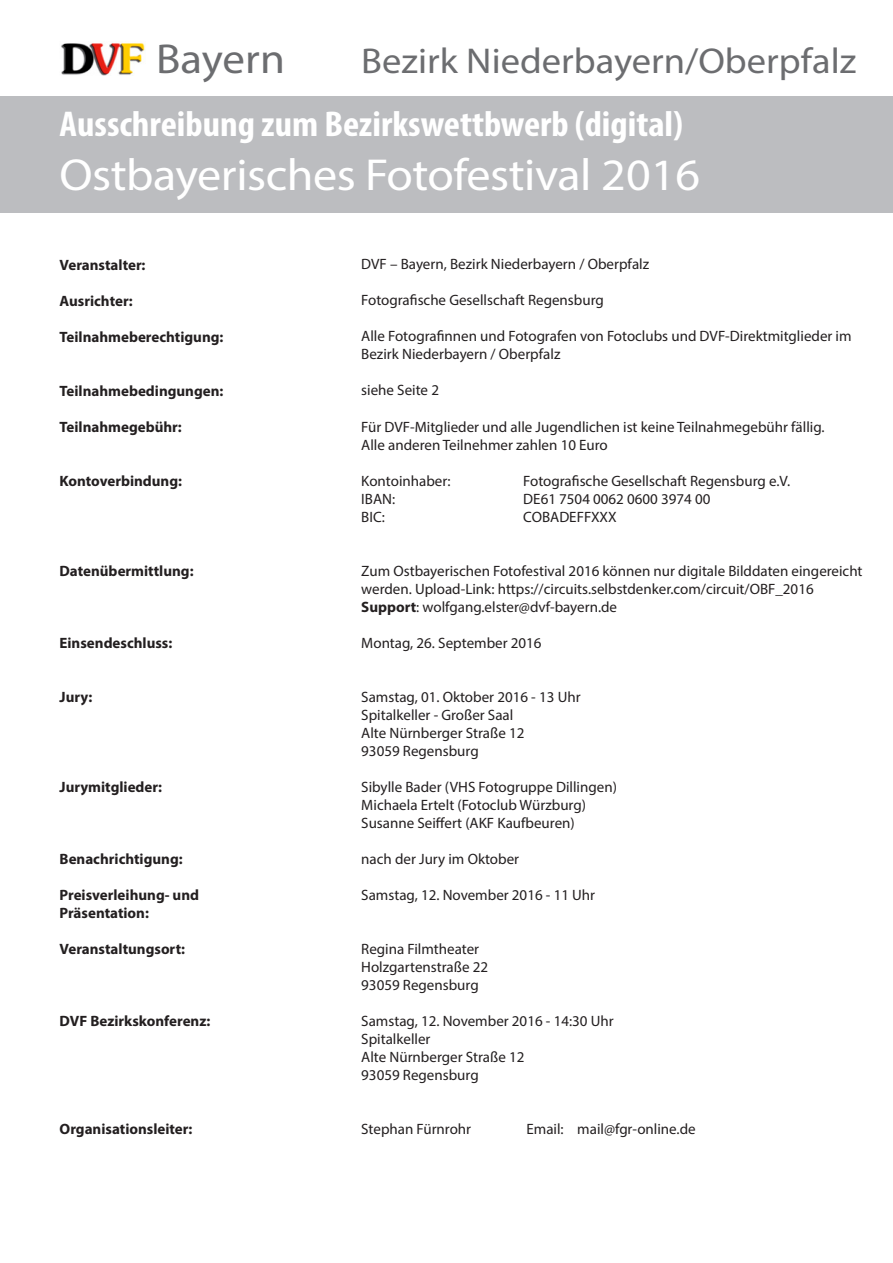
<style>
.page{position:relative;width:893px;height:1263px;background:#fff}
.page>*{position:absolute;margin:0;border:0;box-sizing:border-box;transform-origin:0 0}
.t1{font:45px "Myriad Pro";letter-spacing:-.01em;color:#fff;scale:1.07 1}
.t2{font:42px "Myriad Pro";color:#6c6d70;scale:1.07 1}
.t3{font:700 condensed 36px "Myriad Pro";color:#fff;scale:1.07 1}
.t4{font:36px "Myriad Pro";color:#6c6d70;scale:1.07 1}
.t5{font:15px/18px "Myriad Pro";color:#231f20}
.t6{font:700 15px/18px "Myriad Pro";color:#231f20}
.s1{font-weight:700}
</style>
<div class="page">
<div style="left:0;top:97px;width:893px;height:116px;background:#bcbdc0"></div>
<img style="left:61px;top:43px;width:84px;height:33px">
<h2 class="t2" style="left:156px;top:33px;width:122px">Bayern</h2>
<h3 class="t4" style="left:361px;top:39px;width:464px">Bezirk Niederbayern/Oberpfalz</h3>
<h3 class="t3" style="left:60px;top:102px;width:584px">Ausschreibung zum Bezirkswettbwerb (digital)</h3>
<h1 class="t1" style="left:60px;top:147px;width:600px">Ostbayerisches Fotofestival 2016</h1>
<p class="t6" style="left:60px;top:255px;width:88px">Veranstalter:</p>
<p class="t6" style="left:60px;top:291px;width:75px">Ausrichter:</p>
<p class="t6" style="left:60px;top:327px;width:165px">Teilnahmeberechtigung:</p>
<p class="t6" style="left:60px;top:381px;width:165px">Teilnahmebedingungen:</p>
<p class="t6" style="left:60px;top:417px;width:124px">Teilnahmegebühr:</p>
<p class="t6" style="left:60px;top:471px;width:124px">Kontoverbindung:</p>
<p class="t6" style="left:60px;top:561px;width:136px">Datenübermittlung:</p>
<p class="t6" style="left:60px;top:633px;width:114px">Einsendeschluss:</p>
<p class="t6" style="left:60px;top:687px;width:34px">Jury:</p>
<p class="t6" style="left:60px;top:777px;width:104px">Jurymitglieder:</p>
<p class="t6" style="left:60px;top:849px;width:125px">Benachrichtigung:</p>
<p class="t6" style="left:60px;top:885px;width:141px">Preisverleihung- und<br>Präsentation:</p>
<p class="t6" style="left:60px;top:939px;width:127px">Veranstaltungsort:</p>
<p class="t6" style="left:60px;top:1011px;width:152px">DVF Bezirkskonferenz:</p>
<p class="t6" style="left:60px;top:1119px;width:134px">Organisationsleiter:</p>
<p class="t5" style="left:361px;top:255px;width:289px">DVF – Bayern, Bezirk Niederbayern / Oberpfalz</p>
<p class="t5" style="left:361px;top:291px;width:244px">Fotografische Gesellschaft Regensburg</p>
<p class="t5" style="left:361px;top:327px;width:492px">Alle Fotografinnen und Fotografen von Fotoclubs und DVF-Direktmitglieder im<br>Bezirk Niederbayern / Oberpfalz</p>
<p class="t5" style="left:361px;top:381px;width:79px">siehe Seite 2</p>
<p class="t5" style="left:361px;top:417px;width:465px">Für DVF-Mitglieder und alle Jugendlichen ist keine Teilnahmegebühr fällig.<br>Alle anderen Teilnehmer zahlen 10 Euro</p>
<p class="t5" style="left:361px;top:471px;width:91px">Kontoinhaber:</p>
<p class="t5" style="left:523px;top:471px;width:268px">Fotografische Gesellschaft Regensburg e.V.</p>
<p class="t5" style="left:361px;top:489px;width:35px">IBAN:</p>
<p class="t5" style="left:523px;top:489px;width:189px">DE61 7504 0062 0600 3974 00</p>
<p class="t5" style="left:361px;top:507px;width:25px">BIC:</p>
<p class="t5" style="left:523px;top:507px;width:95px">COBADEFFXXX</p>
<p class="t5" style="left:361px;top:561px;width:503px">Zum Ostbayerischen Fotofestival 2016 können nur digitale Bilddaten eingereicht werden. Upload-Link: https://circuits.selbstdenker.com/circuit/OBF_2016<br><span class="s1">Support</span>: wolfgang.elster@dvf-bayern.de</p>
<p class="t5" style="left:361px;top:633px;width:182px">Montag, 26. September 2016</p>
<p class="t5" style="left:361px;top:687px;width:221px">Samstag, 01. Oktober 2016 - 13 Uhr<br>Spitalkeller - Großer Saal<br>Alte Nürnberger Straße 12<br>93059 Regensburg</p>
<p class="t5" style="left:361px;top:777px;width:257px">Sibylle Bader (VHS Fotogruppe Dillingen)<br>Michaela Ertelt (Fotoclub Würzburg)<br>Susanne Seiffert (AKF Kaufbeuren)</p>
<p class="t5" style="left:361px;top:849px;width:159px">nach der Jury im Oktober</p>
<p class="t5" style="left:361px;top:885px;width:235px">Samstag, 12. November 2016 - 11 Uhr</p>
<p class="t5" style="left:361px;top:939px;width:128px">Regina Filmtheater<br>Holzgartenstraße 22<br>93059 Regensburg</p>
<p class="t5" style="left:361px;top:1011px;width:254px">Samstag, 12. November 2016 - 14:30 Uhr<br>Spitalkeller<br>Alte Nürnberger Straße 12<br>93059 Regensburg</p>
<p class="t5" style="left:361px;top:1119px;width:111px">Stephan Fürnrohr</p>
<p class="t5" style="left:526px;top:1119px;width:171px">Email: mail@fgr-online.de</p>
</div>
